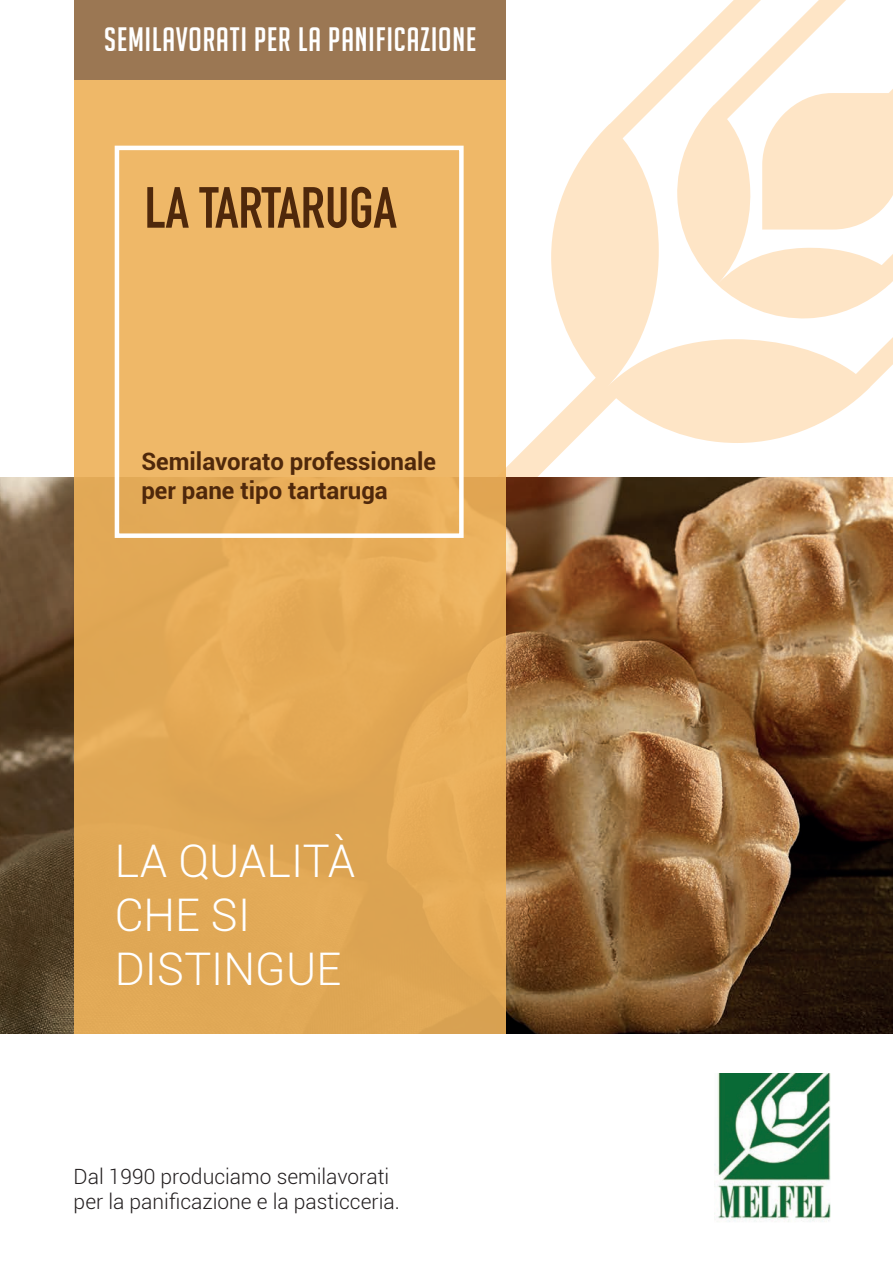
<style>
.page{position:relative;width:893px;height:1263px;background:#fff}
.page>*{position:absolute;margin:0;border:0;box-sizing:border-box;transform-origin:0 0}
.t1{font:700 57px "DIN Condensed";color:#4f280b}
.t2{font:300 45px/54px "Roboto";color:#fff}
.t3{font:33px "Big Noodle Titling";letter-spacing:.03em;color:#fff}
.t4{font:700 24px/28.8px "Roboto";color:#4f280b}
.t5{font:300 21px/25.2px "Roboto";color:#231f20}
</style>
<div class="page">
<svg style="left:506px;top:58px;width:387px;height:419px"></svg>
<svg style="left:676px;top:0;width:217px;height:321px;fill:#fee5c6"></svg>
<img style="left:0;top:477px;width:893px;height:556px">
<div style="left:74px;top:0;width:432px;height:1033px;background:linear-gradient(to right,#e6ae5d,#e9b05e)"></div>
<div style="left:115px;top:146px;width:349px;height:392px;border:4px solid #fff"></div>
<img style="left:714px;top:1073px;width:117px;height:149px">
<div style="left:74px;top:0;width:432px;height:79px;background:#9b7753"></div>
<h3 class="t3" style="left:104px;top:22px;width:374px">SEMILAVORATI PER LA PANIFICAZIONE</h3>
<h1 class="t1" style="left:145px;top:169px;width:254px">LA TARTARUGA</h1>
<p class="t4" style="left:141px;top:446px;width:296px">Semilavorato professionale per pane tipo tartaruga</p>
<h2 class="t2" style="left:115px;top:833px;width:242px">LA QUALITÀ<br>CHE SI<br>DISTINGUE</h2>
<p class="t5" style="left:74px;top:1163px;width:328px">Dal 1990 produciamo semilavorati per la panificazione e la pasticceria.</p>
</div>
